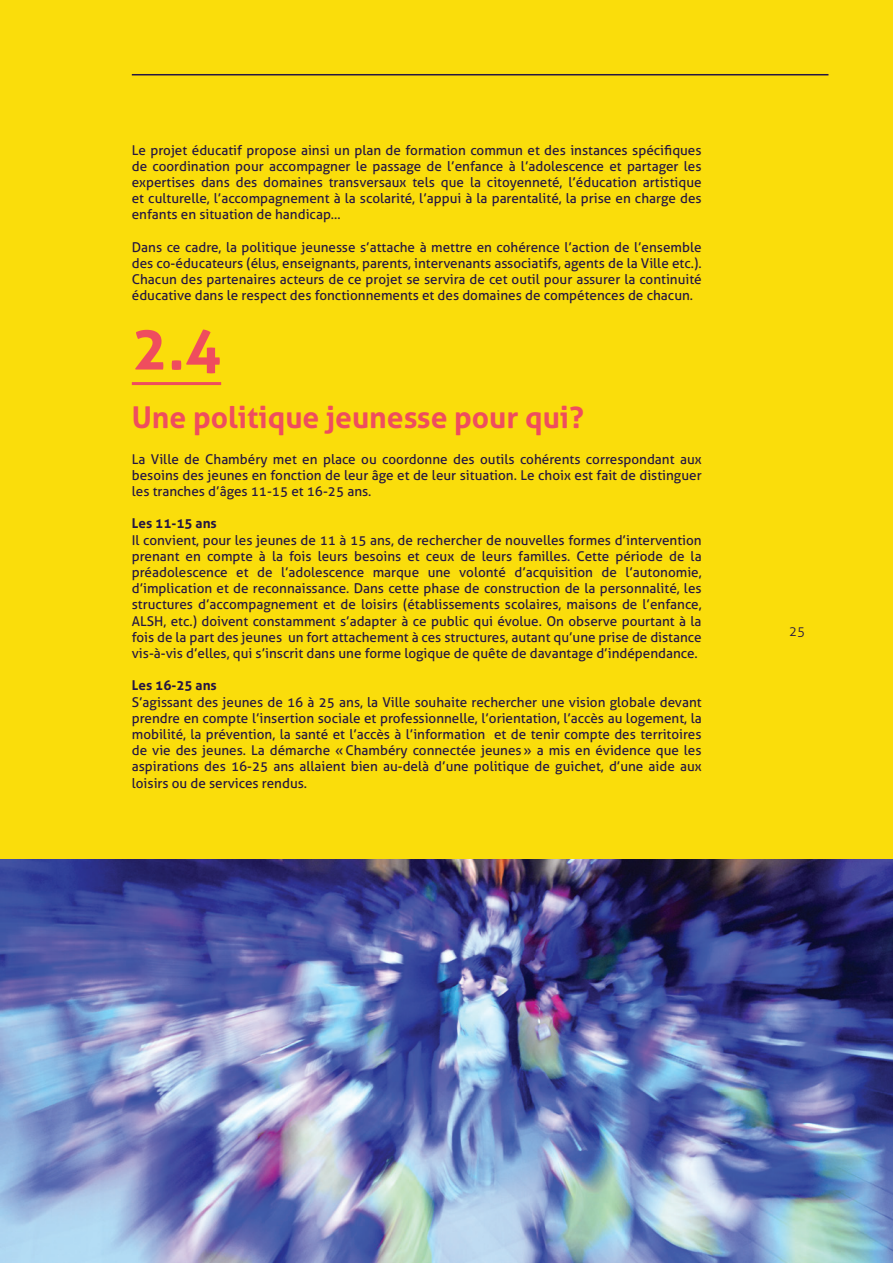
<style>
.page{position:relative;width:893px;height:1263px;background:#fff}
.page>*{position:absolute;margin:0;border:0;box-sizing:border-box;transform-origin:0 0}
.t1{font:700 60px "Aller";color:#ef4d5e}
.t2{font:700 30px "Aller";color:#ef4d5e}
.t3{font:13.5px/16.2px "Aller";color:#241543;text-align:justify}
.t4{font:700 13.5px "Aller";color:#241543}
.t5{font:300 13.5px "Aller";color:#241543}
</style>
<div class="page">
<div style="left:0;top:0;width:893px;height:859px;background:#fadd0b"></div>
<hr style="left:132px;top:74px;width:696px;height:1px;background:#241543">
<hr style="left:132px;top:382px;width:89px;height:3px;background:#ef4d5e">
<img style="left:0;top:859px;width:893px;height:404px">
<p class="t3" style="left:132px;top:142px;width:571px">Le projet éducatif propose ainsi un plan de formation commun et des instances spécifiques de coordination pour accompagner le passage de l’enfance à l’adolescence et partager les expertises dans des domaines transversaux tels que la citoyenneté, l’éducation artistique et culturelle, l’accompagnement à la scolarité, l’appui à la parentalité, la prise en charge des enfants en situation de handicap…</p>
<p class="t3" style="left:132px;top:239px;width:571px">Dans ce cadre, la politique jeunesse s’attache à mettre en cohérence l’action de l’ensemble des co-éducateurs (élus, enseignants, parents, intervenants associatifs, agents de la Ville etc.).<br>Chacun des partenaires acteurs de ce projet se servira de cet outil pour assurer la continuité éducative dans le respect des fonctionnements et des domaines de compétences de chacun.</p>
<h1 class="t1" style="left:132px;top:311px;width:91px">2.4</h1>
<h2 class="t2" style="left:132px;top:399px;width:454px">Une politique jeunesse pour qui ?</h2>
<p class="t3" style="left:132px;top:451px;width:571px">La Ville de Chambéry met en place ou coordonne des outils cohérents correspondant aux besoins des jeunes en fonction de leur âge et de leur situation. Le choix est fait de distinguer les tranches d’âges 11-15 et 16-25 ans.</p>
<p class="t4" style="left:132px;top:515px;width:86px">Les 11-15 ans</p>
<p class="t3" style="left:132px;top:532px;width:571px">Il convient, pour les jeunes de 11 à 15 ans, de rechercher de nouvelles formes d’intervention prenant en compte à la fois leurs besoins et ceux de leurs familles. Cette période de la préadolescence et de l’adolescence marque une volonté d’acquisition de l’autonomie, d’implication et de reconnaissance. Dans cette phase de construction de la personnalité, les structures d’accompagnement et de loisirs (établissements scolaires, maisons de l’enfance, ALSH, etc.) doivent constamment s’adapter à ce public qui évolue. On observe pourtant à la fois de la part des jeunes un fort attachement à ces structures, autant qu’une prise de distance vis-à-vis d’elles, qui s’inscrit dans une forme logique de quête de davantage d’indépendance.</p>
<p class="t4" style="left:132px;top:677px;width:86px">Les 16-25 ans</p>
<p class="t3" style="left:132px;top:694px;width:571px">S’agissant des jeunes de 16 à 25 ans, la Ville souhaite rechercher une vision globale devant prendre en compte l’insertion sociale et professionnelle, l’orientation, l’accès au logement, la mobilité, la prévention, la santé et l’accès à l’information et de tenir compte des territoires de vie des jeunes. La démarche « Chambéry connectée jeunes » a mis en évidence que les aspirations des 16-25 ans allaient bien au-delà d’une politique de guichet, d’une aide aux loisirs ou de services rendus.</p>
<p class="t5" style="left:789px;top:623px;width:18px">25</p>
</div>
